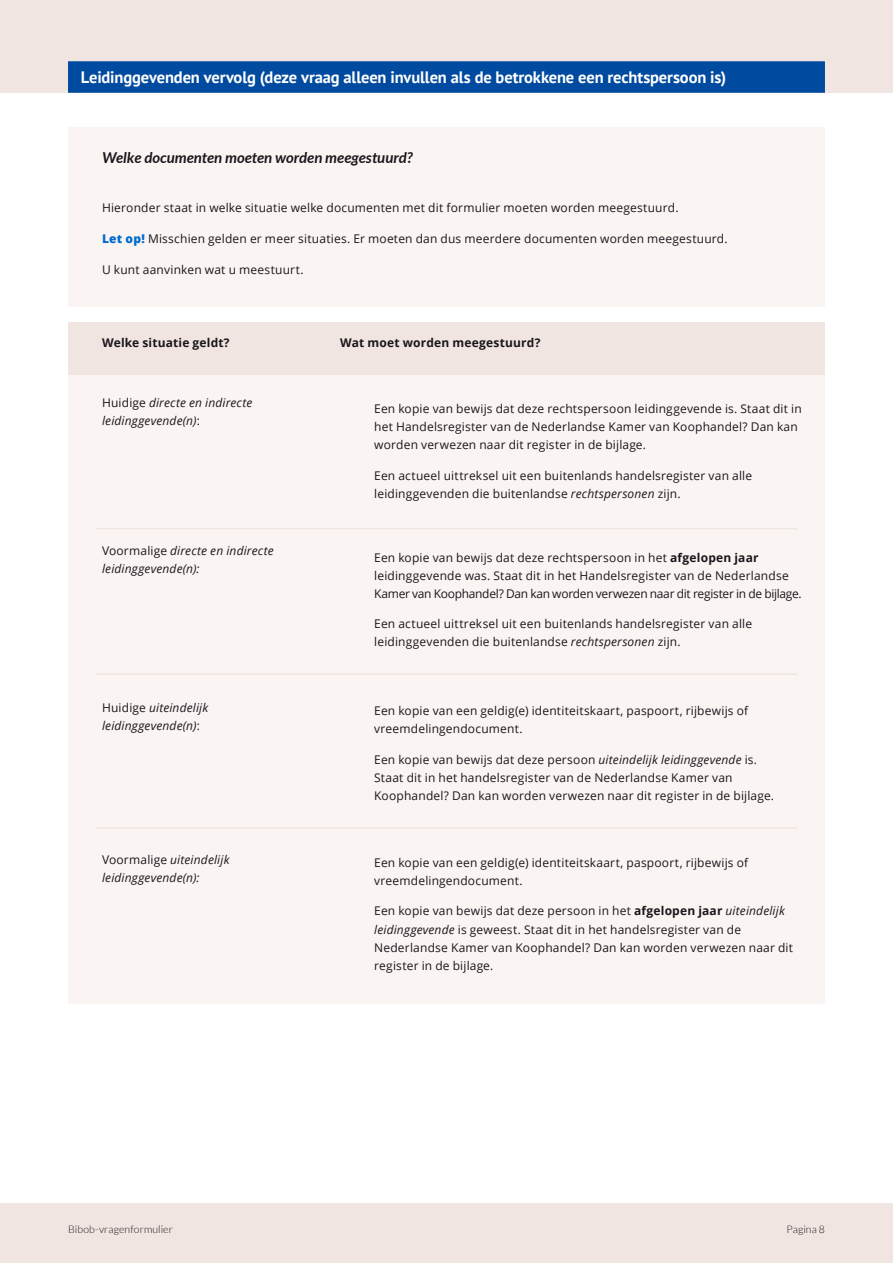
<style>
.page{position:relative;width:893px;height:1263px;background:#fff}
.page>*{position:absolute;margin:0;border:0;box-sizing:border-box;transform-origin:0 0}
.H3_-_Tussenkop_1{font:700 16.5px "PT Sans";letter-spacing:-.01em;color:#fff}
.H6_-_Tussenkop_4{font:italic 700 15px "Lato";letter-spacing:.005em;color:#1a171c}
.P_-_Body{font:12px/18px "Open Sans";letter-spacing:.015em;color:#1a171c}
.P_-_Body-2{font:italic 12px/18px "Open Sans";letter-spacing:.015em;color:#1a171c}
.P_-_Body-3{font:700 12px "Open Sans";letter-spacing:.015em;color:#1a171c}
.t1{font:300 10.5px "Lato";letter-spacing:.01em;color:#1a171c}
.s1{font-weight:800;color:#006bcf}
.s2{font-style:normal}
.s3{font-style:italic}
.s4{font-weight:700}
</style>
<div class="page">
<div style="left:0;top:1203px;width:893px;height:60px;background:#f1e5e1"></div>
<div style="left:0;top:0;width:893px;height:93px;background:#f1e5e1"></div>
<div style="left:68px;top:61px;width:757px;height:32px;background:#004a9f"></div>
<div style="left:68px;top:358px;width:757px;height:645px;background:#faf5f3"></div>
<div style="left:68px;top:322px;width:757px;height:52px;background:#f1e5e1"></div>
<div style="left:68px;top:128px;width:757px;height:179px;background:#faf5f3"></div>
<hr style="left:96px;top:528px;width:701px;height:1px;background:#f1e5e1">
<hr style="left:96px;top:673px;width:701px;height:2px;background:#f1e5e1">
<hr style="left:96px;top:827px;width:701px;height:2px;background:#f1e5e1">
<h3 class="H3_-_Tussenkop_1" style="left:81px;top:66px;width:647px">Leidinggevenden vervolg (deze vraag alleen invullen als de betrokkene een rechtspersoon is)</h3>
<h6 class="H6_-_Tussenkop_4" style="left:102px;top:149px;width:312px">Welke documenten moeten worden meegestuurd?</h6>
<p class="P_-_Body" style="left:102px;top:199px;width:578px">Hieronder staat in welke situatie welke documenten met dit formulier moeten worden meegestuurd.</p>
<p class="P_-_Body" style="left:102px;top:229px;width:627px"><span class="s1">Let op!</span> Misschien gelden er meer situaties. Er moeten dan dus meerdere documenten worden meegestuurd.</p>
<p class="P_-_Body" style="left:102px;top:260px;width:203px">U kunt aanvinken wat u meestuurt.</p>
<p class="P_-_Body-3" style="left:102px;top:335px;width:129px">Welke situatie geldt?</p>
<p class="P_-_Body-3" style="left:340px;top:335px;width:202px">Wat moet worden meegestuurd?</p>
<p class="P_-_Body-2" style="left:102px;top:393px;width:152px"><span class="s2">Huidige</span> directe en indirecte leidinggevende(n)<span class="s2">:</span></p>
<p class="P_-_Body-2" style="left:102px;top:542px;width:173px"><span class="s2">Voormalige</span> directe en indirecte leidinggevende(n):</p>
<p class="P_-_Body-2" style="left:102px;top:698px;width:108px"><span class="s2">Huidige</span> uiteindelijk leidinggevende(n)<span class="s2">:</span></p>
<p class="P_-_Body-2" style="left:102px;top:850px;width:129px"><span class="s2">Voormalige</span> uiteindelijk leidinggevende(n):</p>
<p class="P_-_Body" style="left:374px;top:399px;width:429px">Een kopie van bewijs dat deze rechtspersoon leidinggevende is. Staat dit in het Handelsregister van de Nederlandse Kamer van Koophandel? Dan kan worden verwezen naar dit register in de bijlage.</p>
<p class="P_-_Body" style="left:374px;top:466px;width:379px">Een actueel uittreksel uit een buitenlands handelsregister van alle leidinggevenden die buitenlandse <span class="s3">rechtspersonen</span> zijn.</p>
<p class="P_-_Body" style="left:374px;top:548px;width:429px">Een kopie van bewijs dat deze rechtspersoon in het <span class="s4">afgelopen jaar </span>leidinggevende was. Staat dit in het Handelsregister van de Nederlandse<br>Kamer van Koophandel? Dan kan worden verwezen naar dit register in de bijlage.</p>
<p class="P_-_Body" style="left:374px;top:615px;width:379px">Een actueel uittreksel uit een buitenlands handelsregister van alle leidinggevenden die buitenlandse <span class="s3">rechtspersonen</span> zijn.</p>
<p class="P_-_Body" style="left:374px;top:701px;width:375px">Een kopie van een geldig(e) identiteitskaart, paspoort, rijbewijs of vreemdelingendocument.</p>
<p class="P_-_Body" style="left:374px;top:750px;width:401px">Een kopie van bewijs dat deze persoon <span class="s3">uiteindelijk leidinggevende</span> is.<br>Staat dit in het handelsregister van de Nederlandse Kamer van<br>Koophandel? Dan kan worden verwezen naar dit register in de bijlage.</p>
<p class="P_-_Body" style="left:374px;top:853px;width:375px">Een kopie van een geldig(e) identiteitskaart, paspoort, rijbewijs of vreemdelingendocument.</p>
<p class="P_-_Body" style="left:374px;top:902px;width:420px">Een kopie van bewijs dat deze persoon in het <span class="s4">afgelopen jaar</span> <span class="s3">uiteindelijk leidinggevende</span> is geweest. Staat dit in het handelsregister van de Nederlandse Kamer van Koophandel? Dan kan worden verwezen naar dit register in de bijlage.</p>
<p class="t1" style="left:68px;top:1224px;width:106px">Bibob-vragenformulier</p>
<p class="t1" style="left:786px;top:1224px;width:40px">Pagina 8</p>
</div>
